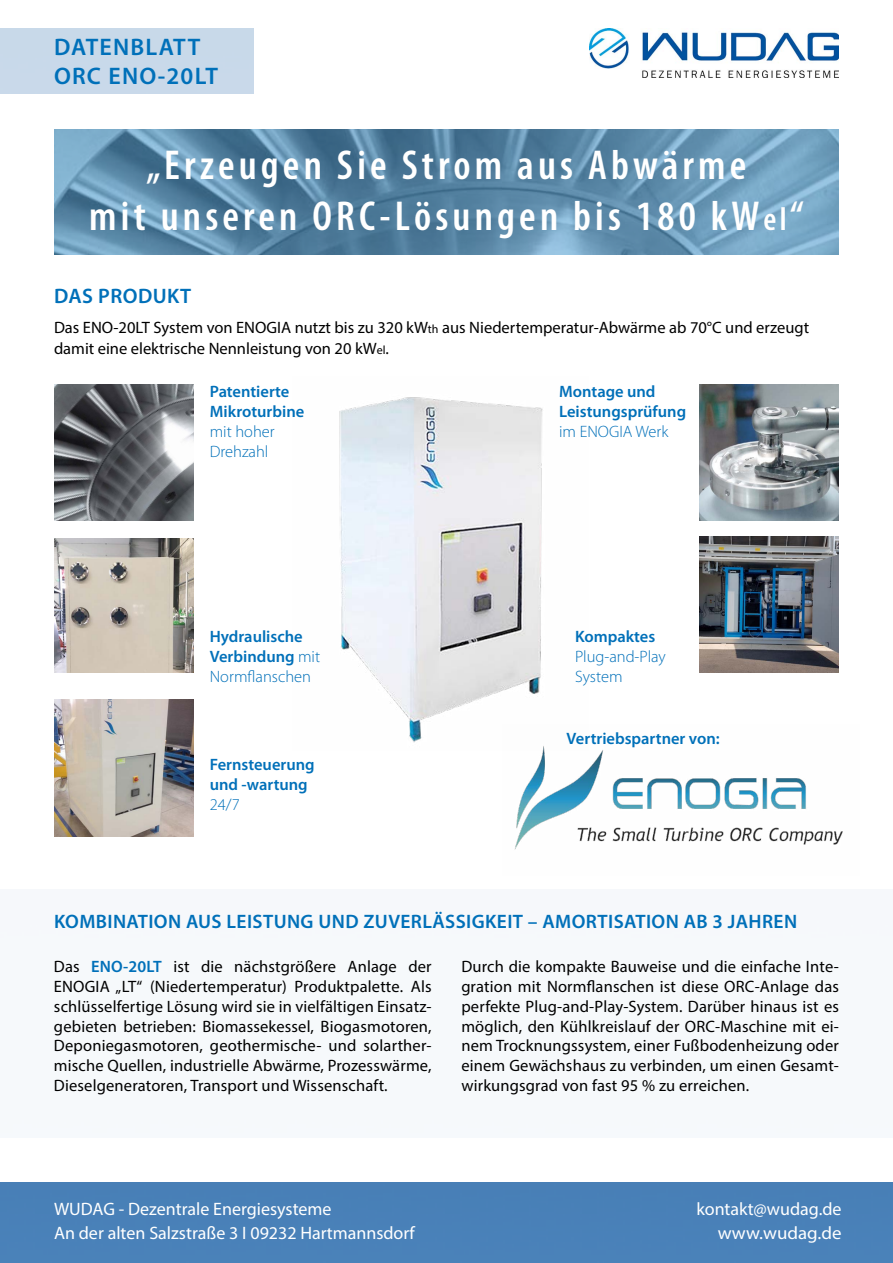
<style>
.page{position:relative;width:893px;height:1263px;background:#fff}
.page>*{position:absolute;margin:0;border:0;box-sizing:border-box;transform-origin:0 0}
.t1{font:600 condensed 42px/50.4px "Myriad Pro";letter-spacing:.1em;color:#fff;text-align:center}
.t2{font:600 24px/28.8px "Myriad Pro";letter-spacing:.05em;color:#0070b9}
.t3{font:600 21px "Myriad Pro";letter-spacing:.02em;color:#0070b9}
.t4{font:600 19.5px "Myriad Pro";letter-spacing:.02em;color:#0070b9}
.t5{font:18px/24px "Myriad Pro";color:#fff}
.t6{font:16.5px/19.8px "Myriad Pro";color:#000;text-align:justify}
.t7{font:600 16.5px/19.8px "Myriad Pro";color:#0070b9}
.t8{font:300 16.5px/19.8px "Myriad Pro";color:#0070b9}
.s1{font-size:33px}
.s2{font-size:12px}
.s3{font-weight:300}
.s4{font-weight:600;color:#0070b9}
</style>
<div class="page">
<svg style="left:55px;top:129px;width:784px;height:125px;background:#5e8cab"></svg>
<img style="left:699px;top:385px;width:140px;height:135px">
<img style="left:54px;top:385px;width:140px;height:135px">
<img style="left:699px;top:537px;width:140px;height:135px">
<img style="left:514px;top:750px;width:329px;height:100px">
<div style="left:0;top:1182px;width:893px;height:81px;background:#4980b8"></div>
<img style="left:339px;top:397px;width:206px;height:353px">
<img style="left:589px;top:29px;width:250px;height:48px">
<img style="left:54px;top:538px;width:140px;height:134px">
<img style="left:54px;top:700px;width:140px;height:136px">
<h2 class="t2" style="left:54px;top:32px;width:166px">DATENBLATT<br>ORC ENO-20LT</h2>
<h1 class="t1" style="left:89px;top:139px;width:716px">„Erzeugen Sie Strom aus Abwärme<br>mit unseren ORC-Lösungen bis 180 kW<span class="s1">el</span>“</h1>
<p class="t3" style="left:54px;top:282px;width:139px">DAS PRODUKT</p>
<p class="t6" style="left:54px;top:316px;width:757px;line-height:21.6px">Das ENO-20LT System von ENOGIA nutzt bis zu 320 kW<span class="s2">th</span> aus Niedertemperatur-Abwärme ab 70°C und erzeugt damit eine elektrische Nennleistung von 20 kW<span class="s2">el</span>.</p>
<p class="t7" style="left:210px;top:381px;width:96px">Patentierte<br>Mikroturbine</p>
<p class="t8" style="left:210px;top:422px;width:67px">mit hoher<br>Drehzahl</p>
<p class="t7" style="left:210px;top:626px;width:112px">Hydraulische<br>Verbindung <span class="s3">mit<br>Normflanschen</span></p>
<p class="t7" style="left:210px;top:754px;width:106px">Fernsteuerung und -wartung</p>
<p class="t8" style="left:210px;top:794px;width:31px">24/7</p>
<p class="t7" style="left:559px;top:381px;width:128px">Montage und<br>Leistungsprüfung</p>
<p class="t8" style="left:559px;top:422px;width:111px">im ENOGIA Werk</p>
<p class="t7" style="left:575px;top:626px;width:82px">Kompaktes</p>
<p class="t8" style="left:575px;top:647px;width:92px">Plug-and-Play<br>System</p>
<p class="t7" style="left:567px;top:728px;width:155px">Vertriebspartner von:</p>
<p class="t4" style="left:54px;top:909px;width:745px">KOMBINATION AUS LEISTUNG UND ZUVERLÄSSIGKEIT – AMORTISATION AB 3 JAHREN</p>
<p class="t6" style="left:54px;top:956px;width:379px">Das <span class="s4">ENO-20LT</span> ist die nächstgrößere Anlage der ENOGIA „LT“ (Niedertemperatur) Produktpalette. Als schlüsselfertige Lösung wird sie in vielfältigen Einsatz&shy;gebieten betrieben: Biomassekessel, Biogasmotoren, Deponiegasmotoren, geothermische- und solarther&shy;mische Quellen, industrielle Abwärme, Prozesswärme, Dieselgeneratoren, Transport und Wissenschaft.</p>
<p class="t6" style="left:461px;top:956px;width:379px">Durch die kompakte Bauweise und die einfache Inte&shy;gration mit Normflanschen ist diese ORC-Anlage das perfekte Plug-and-Play-System. Darüber hinaus ist es möglich, den Kühlkreislauf der ORC-Maschine mit ei&shy;nem Trocknungssystem, einer Fußbodenheizung oder einem Gewächshaus zu verbinden, um einen Gesamt&shy;wirkungsgrad von fast 95 % zu erreichen.</p>
<p class="t5" style="left:54px;top:1196px;width:362px">WUDAG - Dezentrale Energiesysteme<br>An der alten Salzstraße 3 I 09232 Hartmannsdorf</p>
<p class="t5" style="left:696px;top:1196px;width:147px;text-align:right">kontakt@wudag.de www.wudag.de</p>
</div>
